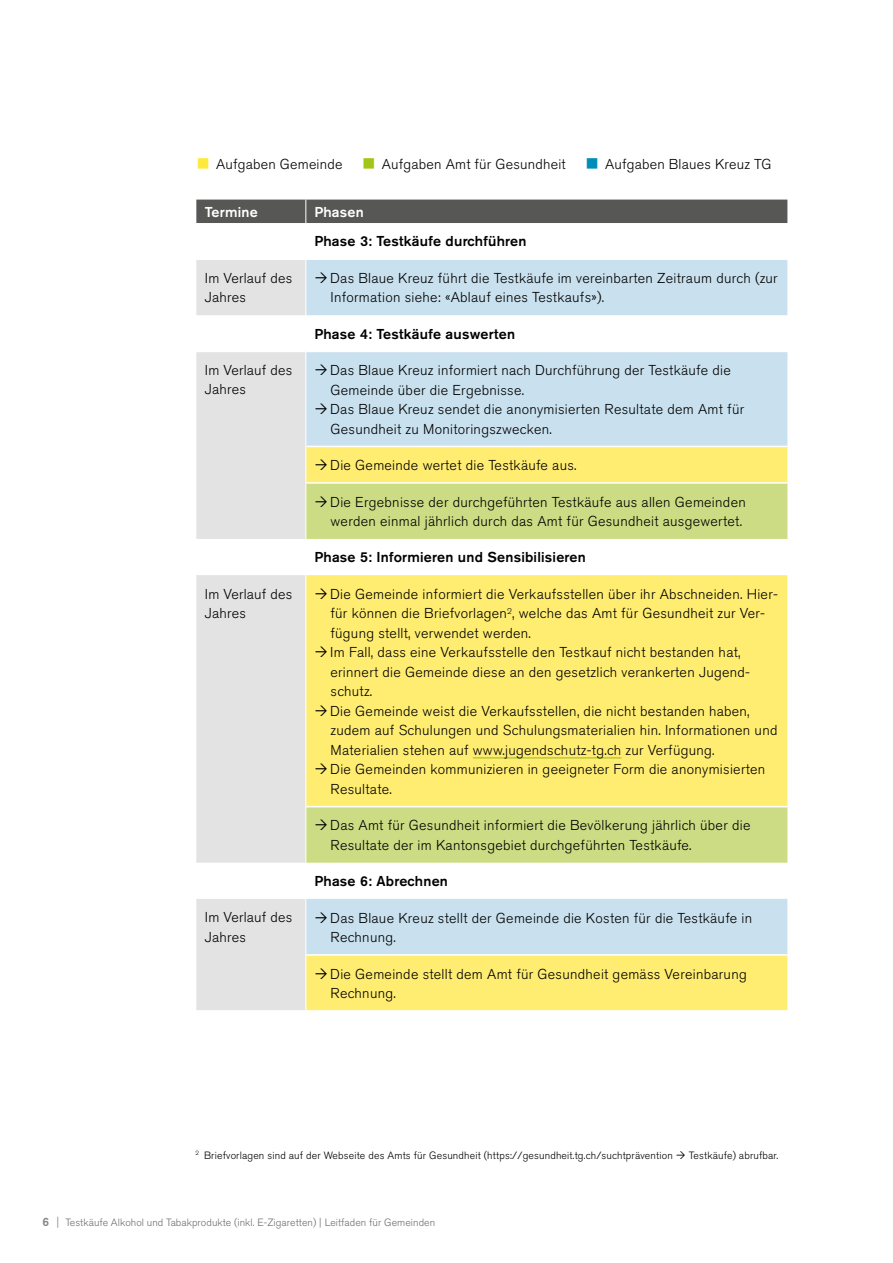
<style>
.page{position:relative;width:893px;height:1263px;background:#fff}
.page>*{position:absolute;margin:0;border:0;box-sizing:border-box;transform-origin:0 0}
.t1{font:300 14.25px/19.5px "Akzidenz Grotesk Pro";letter-spacing:.02em;color:#000}
.t2{font:500 14.25px "Akzidenz Grotesk Pro";letter-spacing:.015em;color:#000}
.t3{font:500 14.25px "Akzidenz Grotesk Pro";letter-spacing:.015em;color:#fff}
.t4{font:300 10.5px "Akzidenz Grotesk Pro";letter-spacing:.015em;color:#000}
.t5{font:300 10.5px "Akzidenz Grotesk Pro";letter-spacing:.005em;color:#706f6f}
.s1{color:#ffe93b}
.s2{color:#a2c617}
.s3{color:#008db7}
.s4{font-weight:500;font-size:12px;color:#878787}
.s5{font-size:12px;color:#878787}
</style>
<div class="page">
<svg style="left:196px;top:260px;width:109px;height:750px;fill:#e3e3e3"></svg>
<svg style="left:306px;top:260px;width:481px;height:186px;fill:#c9e1ee"></svg>
<svg style="left:306px;top:447px;width:481px;height:563px"></svg>
<svg style="left:306px;top:484px;width:481px;height:379px;fill:#ffed71"></svg>
<hr style="left:196px;top:351px;width:109px;height:1px;background:#fff">
<hr style="left:306px;top:351px;width:481px;height:1px;background:#fff">
<hr style="left:306px;top:482px;width:481px;height:2px;background:#fff">
<div style="left:196px;top:200px;width:591px;height:23px;background:#575756"></div>
<hr style="left:306px;top:806px;width:481px;height:1px;background:#fff">
<hr style="left:306px;top:954px;width:481px;height:2px;background:#fff">
<hr style="left:473px;top:757px;width:148px;height:1px;background:#97b816">
<svg style="left:316px;top:272px;width:11px;height:11px"></svg>
<svg style="left:316px;top:365px;width:11px;height:10px"></svg>
<svg style="left:316px;top:404px;width:11px;height:10px"></svg>
<svg style="left:316px;top:460px;width:11px;height:10px"></svg>
<svg style="left:316px;top:496px;width:11px;height:11px"></svg>
<svg style="left:316px;top:588px;width:11px;height:11px"></svg>
<svg style="left:316px;top:647px;width:11px;height:10px"></svg>
<svg style="left:316px;top:705px;width:11px;height:11px"></svg>
<svg style="left:316px;top:764px;width:11px;height:10px"></svg>
<svg style="left:316px;top:820px;width:11px;height:10px"></svg>
<svg style="left:316px;top:912px;width:11px;height:10px"></svg>
<svg style="left:316px;top:968px;width:11px;height:10px"></svg>
<p class="t1" style="left:196px;top:154px;width:577px"><span class="s1">■</span> Aufgaben Gemeinde <span class="s2">■</span> Aufgaben Amt für Gesundheit <span class="s3">■</span> Aufgaben Blaues Kreuz TG</p>
<p class="t3" style="left:205px;top:202px;width:54px">Termine</p>
<p class="t3" style="left:314px;top:202px;width:51px">Phasen</p>
<p class="t2" style="left:314px;top:232px;width:214px">Phase 3: Testkäufe durchführen</p>
<p class="t1" style="left:205px;top:268px;width:89px">Im Verlauf des<br>Jahres</p>
<p class="t1" style="left:330px;top:268px;width:449px">Das Blaue Kreuz führt die Testkäufe im vereinbarten Zeitraum durch (zur<br>Information siehe: «Ablauf eines Testkaufs»).</p>
<p class="t2" style="left:314px;top:324px;width:202px">Phase 4: Testkäufe auswerten</p>
<p class="t1" style="left:205px;top:360px;width:89px">Im Verlauf des<br>Jahres</p>
<p class="t1" style="left:330px;top:360px;width:415px">Das Blaue Kreuz informiert nach Durchführung der Testkäufe die Gemeinde über die Ergebnisse.<br>Das Blaue Kreuz sendet die anonymisierten Resultate dem Amt für Gesundheit zu Monitoringszwecken.</p>
<p class="t1" style="left:330px;top:455px;width:248px">Die Gemeinde wertet die Testkäufe aus.</p>
<p class="t1" style="left:330px;top:492px;width:417px">Die Ergebnisse der durchgeführten Testkäufe aus allen Gemeinden werden einmal jährlich durch das Amt für Gesundheit ausgewertet.</p>
<p class="t2" style="left:314px;top:548px;width:273px">Phase 5: Informieren und Sensibilisieren</p>
<p class="t1" style="left:205px;top:584px;width:89px">Im Verlauf des<br>Jahres</p>
<p class="t1" style="left:330px;top:584px;width:449px">Die Gemeinde informiert die Verkaufsstellen über ihr Abschneiden. Hier&shy;für können die Briefvorlagen<sup>2</sup>, welche das Amt für Gesundheit zur Ver&shy;fügung stellt, verwendet werden.<br>Im Fall, dass eine Verkaufsstelle den Testkauf nicht bestanden hat, erinnert die Gemeinde diese an den gesetzlich verankerten Jugend&shy;schutz.<br>Die Gemeinde weist die Verkaufsstellen, die nicht bestanden haben, zudem auf Schulungen und Schulungsmaterialien hin. Informationen und Materialien stehen auf www.jugendschutz-tg.ch zur Verfügung.<br>Die Gemeinden kommunizieren in geeigneter Form die anonymisierten Resultate.</p>
<p class="t1" style="left:330px;top:816px;width:422px">Das Amt für Gesundheit informiert die Bevölkerung jährlich über die<br>Resultate der im Kantonsgebiet durchgeführten Testkäufe.</p>
<p class="t2" style="left:314px;top:872px;width:135px">Phase 6: Abrechnen</p>
<p class="t1" style="left:205px;top:907px;width:89px">Im Verlauf des<br>Jahres</p>
<p class="t1" style="left:330px;top:908px;width:423px">Das Blaue Kreuz stellt der Gemeinde die Kosten für die Testkäufe in<br>Rechnung.</p>
<p class="t1" style="left:330px;top:964px;width:418px">Die Gemeinde stellt dem Amt für Gesundheit gemäss Vereinbarung<br>Rechnung.</p>
<p class="t4" style="left:196px;top:1148px;width:479px"><sup>2</sup> Briefvorlagen sind auf der Webseite des Amts für Gesundheit (https://gesundheit.tg.ch/suchtprävention</p>
<p class="t4" style="left:689px;top:1148px;width:91px">Testkäufe) abrufbar.</p>
<p class="t5" style="left:43px;top:1216px;width:394px"><span class="s4">6</span> <span class="s5">|</span> Testkäufe Alkohol und Tabakprodukte (inkl. E-Zigaretten) | Leitfaden für Gemeinden</p>
</div>
